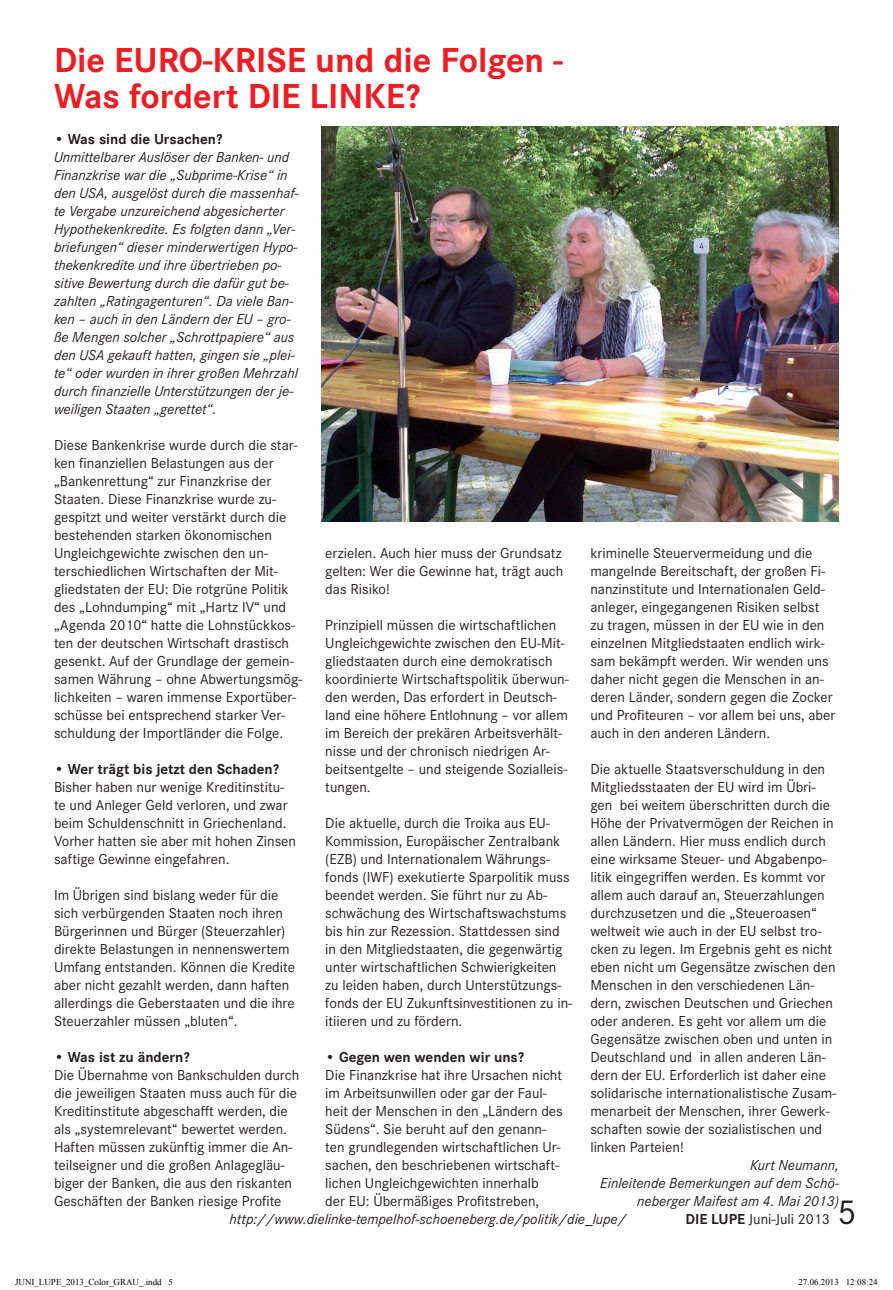
<style>
.page{position:relative;width:893px;height:1290px;background:#fff}
.page>*{position:absolute;margin:0;border:0;box-sizing:border-box;transform-origin:0 0}
.t1{font:700 36px/36px "Corporate S";color:#ee1d23}
.t2{font:36px "Corporate S";color:#231f20}
.t3{font:15px/18px "Corporate S";color:#231f20}
.t4{font:italic 15px/18px "Corporate S";color:#231f20}
.t5{font:700 15px "Corporate S";color:#231f20}
.t6{font:9px "Times New Roman";color:#000}
.s1{font-weight:700}
</style>
<div class="page">
<img style="left:322px;top:126px;width:517px;height:396px">
<h1 class="t1" style="left:54px;top:43px;width:510px">Die EURO-KRISE und die Folgen -<br>Was fordert DIE LINKE?</h1>
<p class="t5" style="left:54px;top:130px;width:170px">• Was sind die Ursachen?</p>
<p class="t4" style="left:54px;top:148px;width:246px">Unmittelbarer Auslöser der Banken- und Finanzkrise war die „Subprime-Krise“ in den USA, ausgelöst durch die massenhaf&shy;te Vergabe unzureichend abgesicherter Hypothekenkredite. Es folgten dann „Ver&shy;briefungen“ dieser minderwertigen Hypo&shy;thekenkredite und ihre übertrieben po&shy;sitive Bewertung durch die dafür gut be&shy;zahlten „Ratingagenturen“. Da viele Ban&shy;ken – auch in den Ländern der EU – gro&shy;ße Mengen solcher „Schrottpapiere“ aus den USA gekauft hatten, gingen sie „plei&shy;te“ oder wurden in ihrer großen Mehrzahl durch finanzielle Unterstützungen der je&shy;weiligen Staaten „gerettet“.</p>
<p class="t3" style="left:54px;top:436px;width:250px">Diese Bankenkrise wurde durch die star&shy;ken finanziellen Belastungen aus der „Bankenrettung“ zur Finanzkrise der Staaten. Diese Finanzkrise wurde zu&shy;gespitzt und weiter verstärkt durch die bestehenden starken ökonomischen Ungleichgewichte zwischen den un&shy;terschiedlichen Wirtschaften der Mit&shy;gliedstaten der EU: Die rotgrüne Politik des „Lohndumping“ mit „Hartz IV“ und „Agenda 2010“ hatte die Lohnstückkos&shy;ten der deutschen Wirtschaft drastisch gesenkt. Auf der Grundlage der gemein&shy;samen Währung – ohne Abwertungsmög&shy;lichkeiten – waren immense Exportüber&shy;schüsse bei entsprechend starker Ver&shy;schuldung der Importländer die Folge.</p>
<p class="t5" style="left:54px;top:760px;width:227px">• Wer trägt bis jetzt den Schaden?</p>
<p class="t3" style="left:54px;top:778px;width:244px">Bisher haben nur wenige Kreditinstitu&shy;te und Anleger Geld verloren, und zwar beim Schuldenschnitt in Griechenland.<br>Vorher hatten sie aber mit hohen Zinsen saftige Gewinne eingefahren.</p>
<p class="t3" style="left:54px;top:886px;width:243px">Im Übrigen sind bislang weder für die sich verbürgenden Staaten noch ihren Bürgerinnen und Bürger (Steuerzahler) direkte Belastungen in nennenswertem Umfang entstanden. Können die Kredite aber nicht gezahlt werden, dann haften allerdings die Geberstaaten und die ihre Steuerzahler müssen „bluten“.</p>
<p class="t5" style="left:54px;top:1048px;width:137px">• Was ist zu ändern?</p>
<p class="t3" style="left:54px;top:1066px;width:247px">Die Übernahme von Bankschulden durch die jeweiligen Staaten muss auch für die Kreditinstitute abgeschafft werden, die als „systemrelevant“ bewertet werden.<br>Haften müssen zukünftig immer die An&shy;teilseigner und die großen Anlagegläu&shy;biger der Banken, die aus den riskanten Geschäften der Banken riesige Profite</p>
<p class="t3" style="left:325px;top:544px;width:240px;text-align:justify">erzielen. Auch hier muss der Grundsatz gelten: Wer die Gewinne hat, trägt auch das Risiko!</p>
<p class="t3" style="left:325px;top:616px;width:245px">Prinzipiell müssen die wirtschaftlichen Ungleichgewichte zwischen den EU-Mit&shy;gliedstaaten durch eine demokratisch koordinierte Wirtschaftspolitik überwun&shy;den werden, Das erfordert in Deutsch&shy;land eine höhere Entlohnung – vor allem im Bereich der prekären Arbeitsverhält&shy;nisse und der chronisch niedrigen Ar&shy;beitsentgelte – und steigende Sozialleis&shy;tungen.</p>
<p class="t3" style="left:325px;top:814px;width:249px">Die aktuelle, durch die Troika aus EU-Kommission, Europäischer Zentralbank (EZB) und Internationalem Währungs&shy;fonds (IWF) exekutierte Sparpolitik muss beendet werden. Sie führt nur zu Ab&shy;schwächung des Wirtschaftswachstums bis hin zur Rezession. Stattdessen sind in den Mitgliedstaaten, die gegenwärtig unter wirtschaftlichen Schwierigkeiten zu leiden haben, durch Unterstützungs&shy;fonds der EU Zukunftsinvestitionen zu in&shy;itiieren und zu fördern.</p>
<p class="t5" style="left:325px;top:1048px;width:200px">• Gegen wen wenden wir uns?</p>
<p class="t3" style="left:325px;top:1066px;width:239px">Die Finanzkrise hat ihre Ursachen nicht im Arbeitsunwillen oder gar der Faul&shy;heit der Menschen in den „Ländern des Südens“. Sie beruht auf den genann&shy;ten grundlegenden wirtschaftlichen Ur&shy;sachen, den beschriebenen wirtschaft&shy;lichen Ungleichgewichten innerhalb<br>der EU: Übermäßiges Profitstreben,</p>
<p class="t3" style="left:590px;top:544px;width:247px">kriminelle Steuervermeidung und die mangelnde Bereitschaft, der großen Fi&shy;nanzinstitute und Internationalen Geld&shy;anleger, eingegangenen Risiken selbst zu tragen, müssen in der EU wie in den einzelnen Mitgliedstaaten endlich wirk&shy;sam bekämpft werden. Wir wenden uns daher nicht gegen die Menschen in an&shy;deren Länder, sondern gegen die Zocker und Profiteuren – vor allem bei uns, aber auch in den anderen Ländern.</p>
<p class="t3" style="left:590px;top:760px;width:248px">Die aktuelle Staatsverschuldung in den Mitgliedsstaaten der EU wird im Übri&shy;gen bei weitem überschritten durch die Höhe der Privatvermögen der Reichen in allen Ländern. Hier muss endlich durch eine wirksame Steuer- und Abgabenpo&shy;litik eingegriffen werden. Es kommt vor allem auch darauf an, Steuerzahlungen durchzusetzen und die „Steueroasen“ weltweit wie auch in der EU selbst tro&shy;cken zu legen. Im Ergebnis geht es nicht eben nicht um Gegensätze zwischen den Menschen in den verschiedenen Län&shy;dern, zwischen Deutschen und Griechen oder anderen. Es geht vor allem um die Gegensätze zwischen oben und unten in Deutschland und in allen anderen Län&shy;dern der EU. Erforderlich ist daher eine solidarische internationalistische Zusam&shy;menarbeit der Menschen, ihrer Gewerk&shy;schaften sowie der sozialistischen und linken Parteien!</p>
<p class="t4" style="left:600px;top:1156px;width:240px;text-align:right">Kurt Neumann,<br>Einleitende Bemerkungen auf dem Schö&shy;neberger Maifest am 4. Mai 2013)</p>
<h1 class="t2" style="left:837px;top:1192px;width:21px">5</h1>
<p class="t4" style="left:230px;top:1210px;width:398px">http://www.dielinke-tempelhof-schoeneberg.de/politik/die_lupe/</p>
<p class="t3" style="left:685px;top:1210px;width:146px"><span class="s1">DIE LUPE</span> Juni-Juli 2013</p>
<p class="t6" style="left:15px;top:1276px;width:159px">JUNI_LUPE_2013_Color_GRAU_.indd 5</p>
<p class="t6" style="left:798px;top:1276px;width:81px">27.06.2013 12:08:24</p>
</div>
